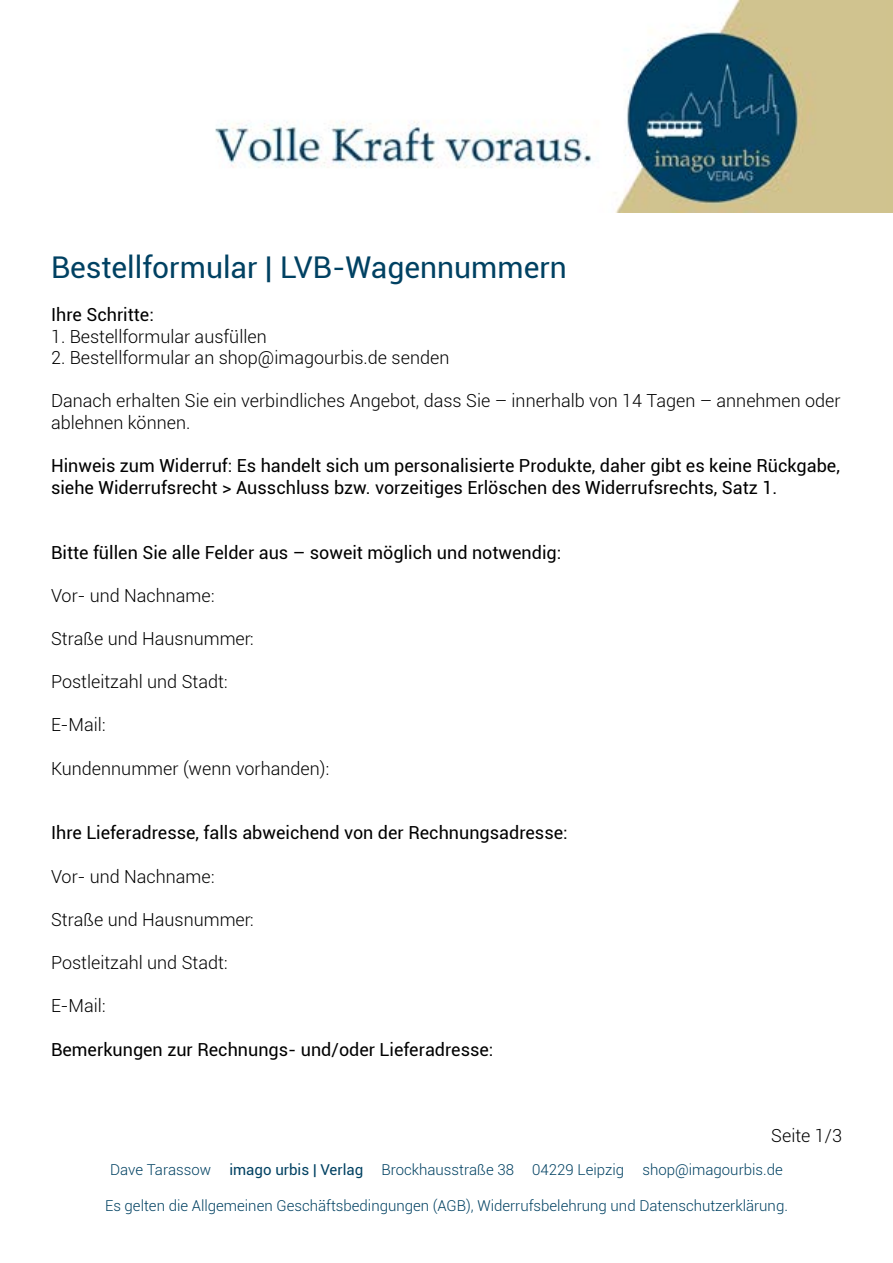
<style>
.page{position:relative;width:893px;height:1263px;background:#fff}
.page>*{position:absolute;margin:0;border:0;box-sizing:border-box;transform-origin:0 0}
.t1{font:30px "Roboto";color:#004162}
.t2{font:18px/21.6px "Roboto";color:#000}
.t3{font:300 18px/21.6px "Roboto";color:#000}
.t4{font:300 15px "Roboto";color:#004162}
.s1{font-weight:400}
</style>
<div class="page">
<img style="left:215px;top:0;width:678px;height:213px">
<h1 class="t1" style="left:51px;top:246px;width:517px">Bestellformular | LVB-Wagennummern</h1>
<p class="t2" style="left:51px;top:303px;width:104px">Ihre Schritte:</p>
<p class="t3" style="left:51px;top:325px;width:217px">1. Bestellformular ausfüllen</p>
<p class="t3" style="left:51px;top:346px;width:400px">2. Bestellformular an shop@imagourbis.de senden</p>
<p class="t3" style="left:51px;top:390px;width:791px">Danach erhalten Sie ein verbindliches Angebot, dass Sie – innerhalb von 14 Tagen – annehmen oder ablehnen können.</p>
<p class="t2" style="left:51px;top:454px;width:790px">Hinweis zum Widerruf: Es handelt sich um personalisierte Produkte, daher gibt es keine Rückgabe, siehe Widerrufsrecht &gt; Ausschluss bzw. vorzeitiges Erlöschen des Widerrufsrechts, Satz 1.</p>
<p class="t2" style="left:51px;top:541px;width:512px">Bitte füllen Sie alle Felder aus – soweit möglich und notwendig:</p>
<p class="t3" style="left:51px;top:584px;width:165px">Vor- und Nachname:</p>
<p class="t3" style="left:51px;top:627px;width:204px">Straße und Hausnummer:</p>
<p class="t3" style="left:51px;top:670px;width:178px">Postleitzahl und Stadt:</p>
<p class="t3" style="left:51px;top:714px;width:56px">E-Mail:</p>
<p class="t3" style="left:51px;top:757px;width:280px">Kundennummer (wenn vorhanden):</p>
<p class="t2" style="left:51px;top:822px;width:518px">Ihre Lieferadresse, falls abweichend von der Rechnungsadresse:</p>
<p class="t3" style="left:51px;top:865px;width:165px">Vor- und Nachname:</p>
<p class="t3" style="left:51px;top:908px;width:204px">Straße und Hausnummer:</p>
<p class="t3" style="left:51px;top:951px;width:178px">Postleitzahl und Stadt:</p>
<p class="t3" style="left:51px;top:994px;width:56px">E-Mail:</p>
<p class="t2" style="left:51px;top:1038px;width:444px">Bemerkungen zur Rechnungs- und/oder Lieferadresse:</p>
<p class="t3" style="left:771px;top:1124px;width:72px">Seite 1/3</p>
<p class="t4" style="left:110px;top:1160px;width:674px">Dave Tarassow <span class="s1">imago urbis | Verlag</span> Brockhausstraße 38 04229 Leipzig shop@imagourbis.de</p>
<p class="t4" style="left:105px;top:1196px;width:684px">Es gelten die Allgemeinen Geschäftsbedingungen (AGB), Widerrufsbelehrung und Datenschutzerklärung.</p>
</div>
